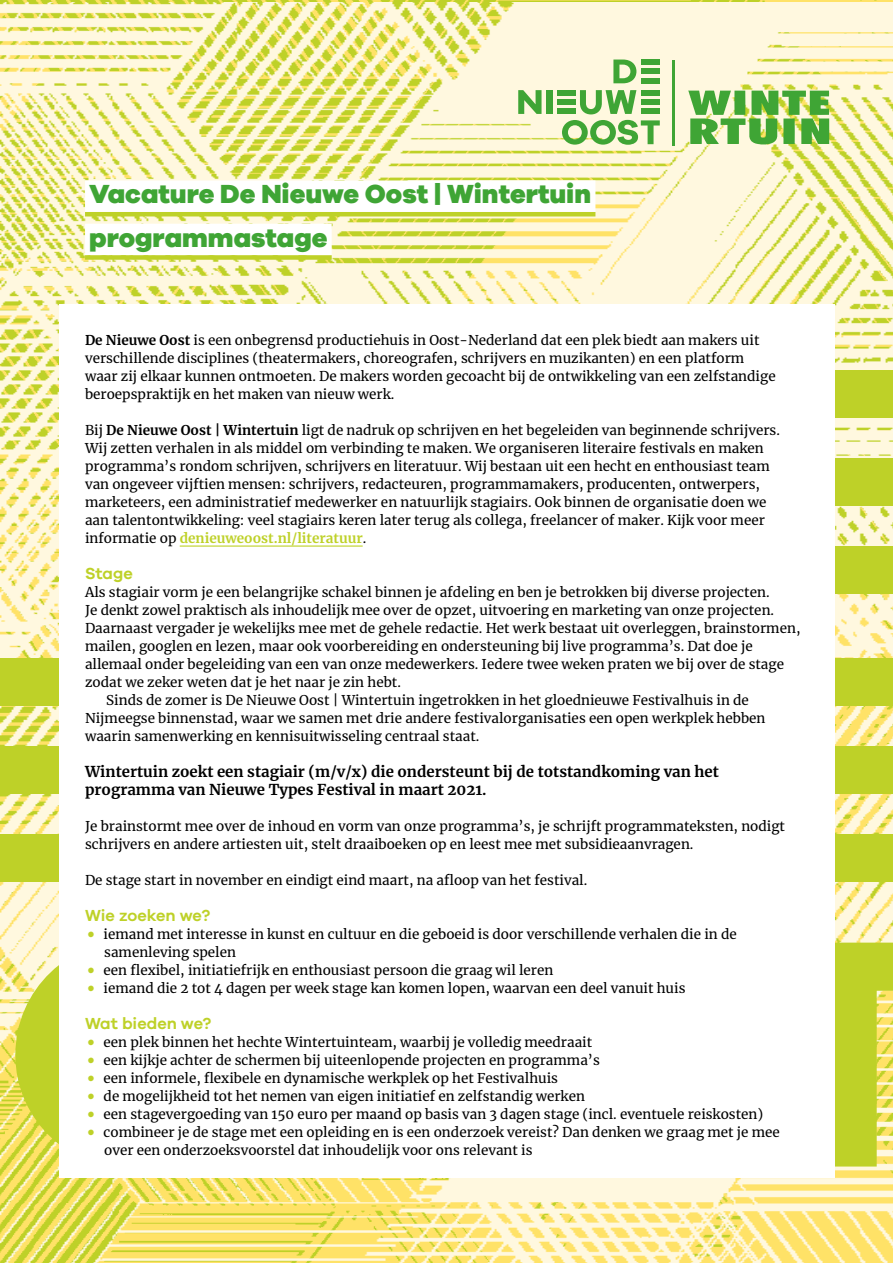
<style>
.page{position:relative;width:893px;height:1263px;background:#fff}
.page>*{position:absolute;margin:0;border:0;box-sizing:border-box;transform-origin:0 0}
.t1{font:800 27px "Galano Grotesque";color:#3fa535}
.t2{font:600 16.5px "Galano Grotesque";color:#bed128}
.t3{font:700 15px/18px "Merriweather";color:#000}
.t4{font:13.5px/18px "Merriweather";color:#000}
.s1{font-weight:700}
.s2{font-weight:700;color:#bed128}
.s3{font-size:28.5px;color:#bed128}
</style>
<div class="page">
<img style="left:0;top:2px;width:893px;height:1261px">
<div style="left:0;top:834px;width:147px;height:48px;background:#bed128"></div>
<svg style="left:15px;top:939px;width:45px;height:231px;background:#d6dc5c"></svg>
<div style="left:0;top:746px;width:147px;height:47px;background:#bed128"></div>
<div style="left:0;top:658px;width:147px;height:47px;background:#bed128"></div>
<div style="left:757px;top:458px;width:136px;height:48px;background:#bed128"></div>
<div style="left:757px;top:658px;width:136px;height:47px;background:#bed128"></div>
<div style="left:757px;top:746px;width:136px;height:47px;background:#bed128"></div>
<div style="left:757px;top:546px;width:136px;height:48px;background:#bed128"></div>
<div style="left:757px;top:370px;width:136px;height:47px;background:#bed128"></div>
<div style="left:757px;top:834px;width:136px;height:48px;background:#bed128"></div>
<svg style="left:835px;top:942px;width:58px;height:224px;background:#c9d53a"></svg>
<div style="left:60px;top:304px;width:775px;height:874px;background:#fff"></div>
<hr style="left:180px;top:545px;width:183px;height:2px;background:#bed128">
<svg style="left:688px;top:91px;width:141px;height:53px;background:#82c067"></svg>
<hr style="left:672px;top:60px;width:3px;height:85px;background:#3fa535">
<svg style="left:518px;top:90px;width:23px;height:24px"></svg>
<div style="left:557px;top:109px;width:19px;height:5px;background:#3fa535"></div>
<div style="left:546px;top:90px;width:6px;height:24px;background:#3fa535"></div>
<div style="left:557px;top:99px;width:19px;height:6px;background:#3fa535"></div>
<svg style="left:613px;top:60px;width:23px;height:23px"></svg>
<div style="left:557px;top:90px;width:19px;height:5px;background:#3fa535"></div>
<div style="left:641px;top:69px;width:19px;height:5px;background:#3fa535"></div>
<div style="left:641px;top:90px;width:19px;height:5px;background:#3fa535"></div>
<div style="left:641px;top:99px;width:19px;height:6px;background:#3fa535"></div>
<div style="left:641px;top:78px;width:19px;height:5px;background:#3fa535"></div>
<div style="left:641px;top:60px;width:19px;height:5px;background:#3fa535"></div>
<div style="left:641px;top:109px;width:19px;height:5px;background:#3fa535"></div>
<svg style="left:580px;top:90px;width:56px;height:24px"></svg>
<svg style="left:562px;top:120px;width:98px;height:25px;background:#9ece89"></svg>
<div style="left:85px;top:224px;width:247px;height:31px;background:#fff"></div>
<div style="left:85px;top:255px;width:247px;height:5px;background:#bed128"></div>
<div style="left:85px;top:180px;width:510px;height:32px;background:#fff"></div>
<hr style="left:85px;top:212px;width:510px;height:4px;background:#bed128">
<h1 class="t1" style="left:89px;top:177px;width:503px">Vacature De Nieuwe Oost | Wintertuin</h1>
<h1 class="t1" style="left:89px;top:220px;width:240px">programmastage</h1>
<p class="t4" style="left:85px;top:331px;width:692px"><span class="s1">De Nieuwe Oost</span> is een onbegrensd productiehuis in Oost-Nederland dat een plek biedt aan makers uit verschillende disciplines (theatermakers, choreografen, schrijvers en muzikanten) en een platform waar zij elkaar kunnen ontmoeten. De makers worden gecoacht bij de ontwikkeling van een zelfstandige beroepspraktijk en het maken van nieuw werk.</p>
<p class="t4" style="left:85px;top:421px;width:696px">Bij <span class="s1">De Nieuwe Oost | Wintertuin</span> ligt de nadruk op schrijven en het begeleiden van beginnende schrijvers.<br>Wij zetten verhalen in als middel om verbinding te maken. We organiseren literaire festivals en maken programma’s rondom schrijven, schrijvers en literatuur. Wij bestaan uit een hecht en enthousiast team van ongeveer vijftien mensen: schrijvers, redacteuren, programmamakers, producenten, ontwerpers, marketeers, een administratief medewerker en natuurlijk stagiairs. Ook binnen de organisatie doen we aan talentontwikkeling: veel stagiairs keren later terug als collega, freelancer of maker. Kijk voor meer informatie op <span class="s2">denieuweoost.nl/literatuur</span>.</p>
<p class="t2" style="left:85px;top:563px;width:49px">Stage</p>
<p class="t4" style="left:85px;top:583px;width:686px">Als stagiair vorm je een belangrijke schakel binnen je afdeling en ben je betrokken bij diverse projecten.</p>
<p class="t4" style="left:85px;top:601px;width:691px">Je denkt zowel praktisch als inhoudelijk mee over de opzet, uitvoering en marketing van onze projecten.</p>
<p class="t4" style="left:85px;top:619px;width:717px">Daarnaast vergader je wekelijks mee met de gehele redactie. Het werk bestaat uit overleggen, brainstormen,</p>
<p class="t4" style="left:85px;top:637px;width:669px">mailen, googlen en lezen, maar ook voorbereiding en ondersteuning bij live programma’s. Dat doe je</p>
<p class="t4" style="left:85px;top:655px;width:700px">allemaal onder begeleiding van een van onze medewerkers. Iedere twee weken praten we bij over de stage</p>
<p class="t4" style="left:85px;top:673px;width:317px">zodat we zeker weten dat je het naar je zin hebt.</p>
<p class="t4" style="left:106px;top:691px;width:644px">Sinds de zomer is De Nieuwe Oost | Wintertuin ingetrokken in het gloednieuwe Festivalhuis in de</p>
<p class="t4" style="left:85px;top:709px;width:682px">Nijmeegse binnenstad, waar we samen met drie andere festivalorganisaties een open werkplek hebben</p>
<p class="t4" style="left:85px;top:727px;width:396px">waarin samenwerking en kennisuitwisseling centraal staat.</p>
<p class="t3" style="left:85px;top:762px;width:635px">Wintertuin zoekt een stagiair (m/v/x) die ondersteunt bij de totstandkoming van het programma van Nieuwe Types Festival in maart 2021.</p>
<p class="t4" style="left:85px;top:817px;width:701px">Je brainstormt mee over de inhoud en vorm van onze programma’s, je schrijft programmateksten, nodigt schrijvers en andere artiesten uit, stelt draaiboeken op en leest mee met subsidieaanvragen.</p>
<p class="t4" style="left:85px;top:871px;width:504px">De stage start in november en eindigt eind maart, na afloop van het festival.</p>
<p class="t2" style="left:85px;top:905px;width:127px">Wie zoeken we?</p>
<p class="t4" style="left:104px;top:925px;width:634px;text-indent:-19px"><span class="s3">•</span> iemand met interesse in kunst en cultuur en die geboeid is door verschillende verhalen die in de samenleving spelen</p>
<p class="t4" style="left:85px;top:961px;width:470px"><span class="s3">•</span> een flexibel, initiatiefrijk en enthousiast persoon die graag wil leren</p>
<p class="t4" style="left:85px;top:979px;width:602px"><span class="s3">•</span> iemand die 2 tot 4 dagen per week stage kan komen lopen, waarvan een deel vanuit huis</p>
<p class="t2" style="left:85px;top:1013px;width:128px">Wat bieden we?</p>
<p class="t4" style="left:85px;top:1033px;width:509px"><span class="s3">•</span> een plek binnen het hechte Wintertuinteam, waarbij je volledig meedraait</p>
<p class="t4" style="left:85px;top:1051px;width:516px"><span class="s3">•</span> een kijkje achter de schermen bij uiteenlopende projecten en programma’s</p>
<p class="t4" style="left:85px;top:1069px;width:474px"><span class="s3">•</span> een informele, flexibele en dynamische werkplek op het Festivalhuis</p>
<p class="t4" style="left:85px;top:1087px;width:501px"><span class="s3">•</span> de mogelijkheid tot het nemen van eigen initiatief en zelfstandig werken</p>
<p class="t4" style="left:85px;top:1105px;width:680px"><span class="s3">•</span> een stagevergoeding van 150 euro per maand op basis van 3 dagen stage (incl. eventuele reiskosten)</p>
<p class="t4" style="left:104px;top:1123px;width:677px;text-indent:-19px"><span class="s3">•</span> combineer je de stage met een opleiding en is een onderzoek vereist? Dan denken we graag met je mee over een onderzoeksvoorstel dat inhoudelijk voor ons relevant is</p>
</div>
